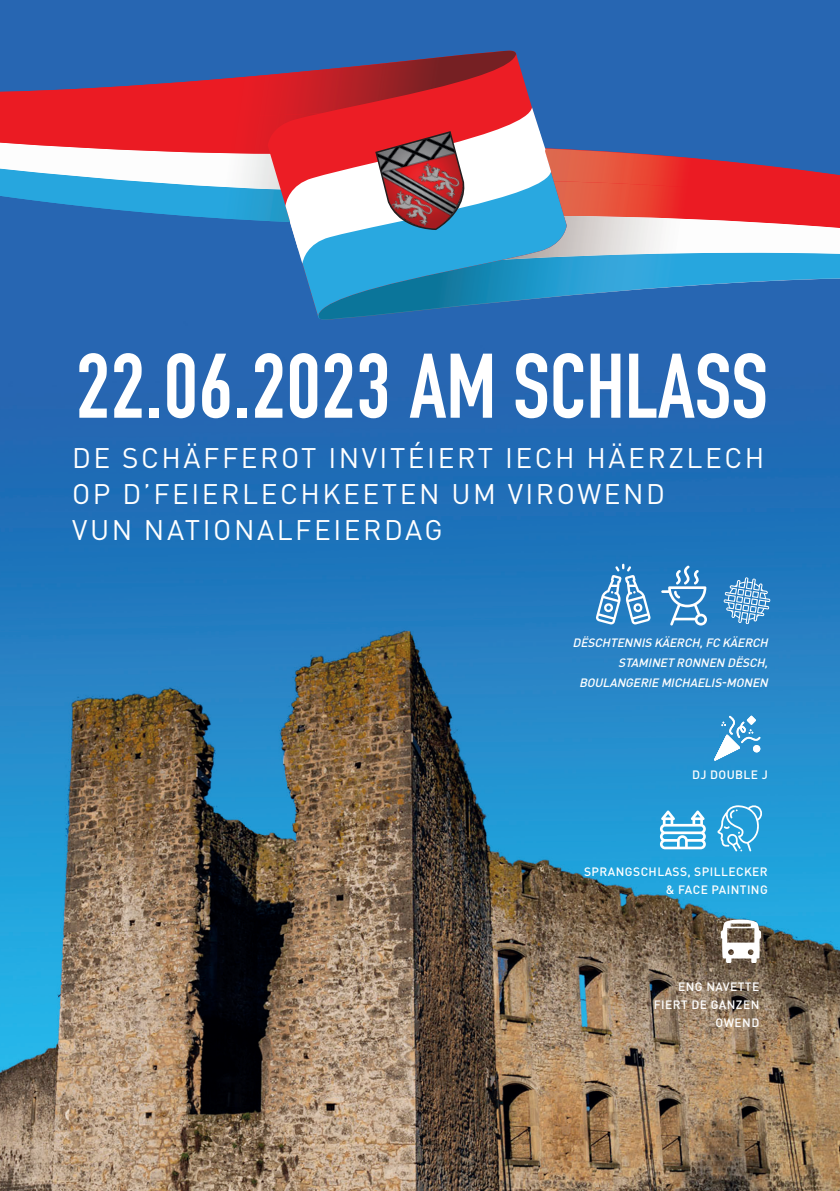
<style>
.page{position:relative;width:840px;height:1191px;background:#fff}
.page>*{position:absolute;margin:0;border:0;box-sizing:border-box;transform-origin:0 0}
.t1{font:700 90px "DIN Condensed";color:#fff}
.t2{font:28px/36px "DINOT";letter-spacing:.09em;color:#fff}
.t3{font:500 12px/18px "DINOT";letter-spacing:.035em;color:#fff;text-align:right}
.t4{font:italic 500 12px/20px "DINOT";color:#fff;text-align:right}
</style>
<div class="page">
<img style="left:0;top:0;width:839px;height:1191px">
<div style="left:315px;top:316px;width:524px;height:32px;background:#2766b2"></div>
<div style="left:494px;top:331px;width:345px;height:5px;background:#2766b2"></div>
<div style="left:372px;top:320px;width:467px;height:11px;background:#2766b2"></div>
<div style="left:0;top:21px;width:516px;height:30px;background:#2766b2"></div>
<div style="left:0;top:41px;width:437px;height:10px;background:#2766b2"></div>
<img style="left:0;top:189px;width:267px;height:33px">
<img style="left:0;top:51px;width:516px;height:57px">
<img style="left:0;top:154px;width:267px;height:35px">
<img style="left:0;top:108px;width:267px;height:46px">
<img style="left:318px;top:264px;width:521px;height:56px">
<img style="left:566px;top:148px;width:273px;height:33px">
<img style="left:566px;top:181px;width:273px;height:35px">
<img style="left:566px;top:216px;width:273px;height:48px">
<svg style="left:267px;top:54px;width:299px;height:262px;background:#883e5d"></svg>
<svg style="left:294px;top:162px;width:272px;height:154px;background:#2787b8"></svg>
<svg style="left:285px;top:107px;width:265px;height:157px"></svg>
<svg style="left:720px;top:918px;width:40px;height:44px"></svg>
<svg style="left:659px;top:810px;width:46px;height:39px"></svg>
<svg style="left:717px;top:805px;width:44px;height:46px;background:#50b1e0"></svg>
<svg style="left:713px;top:715px;width:47px;height:45px"></svg>
<svg style="left:661px;top:565px;width:45px;height:60px"></svg>
<svg style="left:595px;top:564px;width:55px;height:60px"></svg>
<svg style="left:723px;top:577px;width:47px;height:47px;background:#60a0d1"></svg>
<h1 class="t1" style="left:76px;top:326px;width:692px">22.06.2023 AM SCHLASS</h1>
<p class="t2" style="left:72px;top:439px;width:693px">DE SCHÄFFEROT INVITÉIERT IECH HÄERZLECH<br>OP D’FEIERLECHKEETEN UM VIROWEND<br>VUN NATIONALFEIERDAG</p>
<p class="t4" style="left:572px;top:631px;width:200px">DËSCHTENNIS KÄERCH,FC KÄERCH<br>STAMINET RONNEN DËSCH,<br>BOULANGERIE MICHAELIS-MONEN</p>
<p class="t3" style="left:692px;top:765px;width:77px">DJ DOUBLE J</p>
<p class="t3" style="left:583px;top:862px;width:185px">SPRANGSCHLASS, SPILLECKER &amp; FACE PAINTING</p>
<p class="t3" style="left:653px;top:977px;width:107px">ENG NAVETTE<br>FIERT DE GANZEN<br>OWEND</p>
</div>
